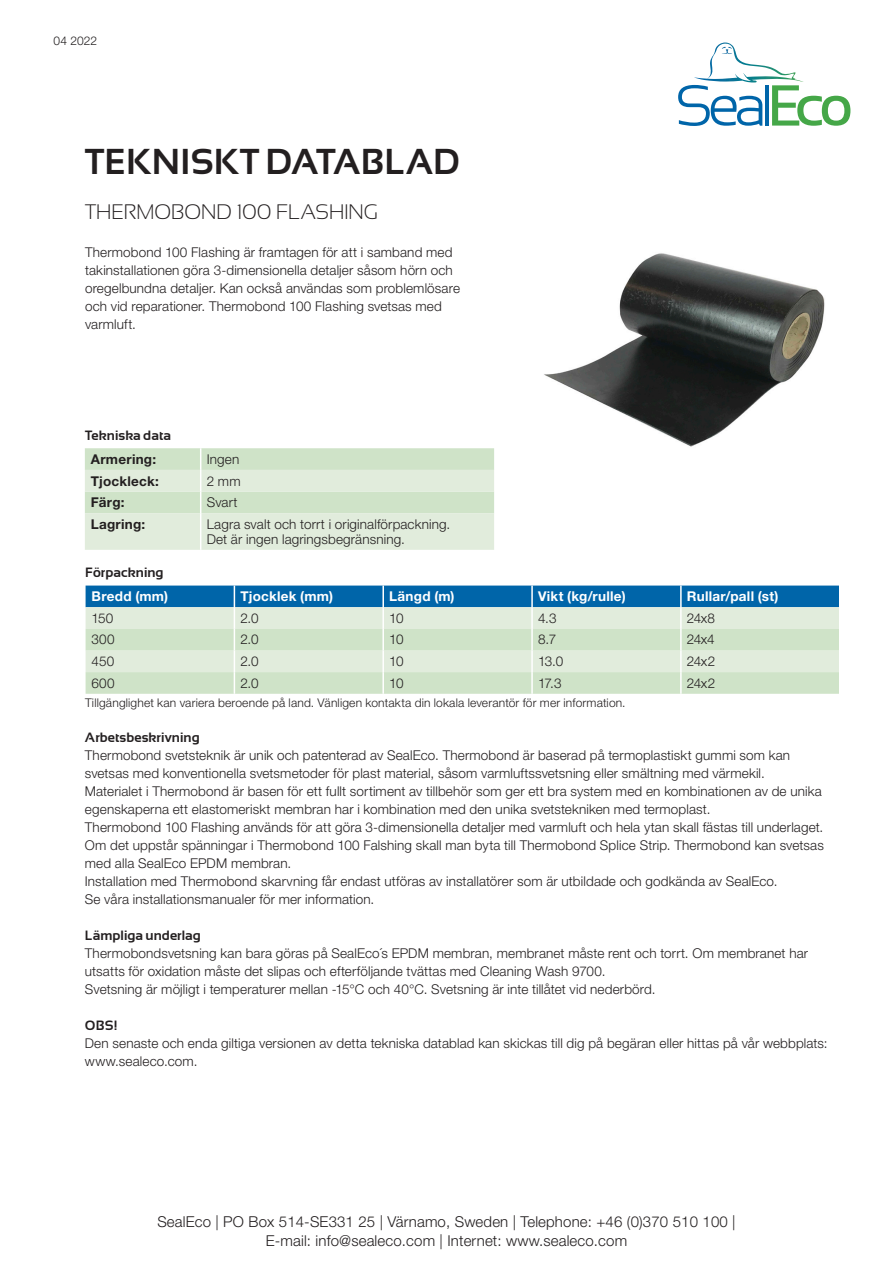
<style>
.page{position:relative;width:893px;height:1263px;background:#fff}
.page>*{position:absolute;margin:0;border:0;box-sizing:border-box;transform-origin:0 0}
.t1{font:700 36px "Sansation";letter-spacing:.005em;color:#231f20}
.t2{font:300 21px "Sansation";letter-spacing:.005em;color:#231f20}
.t3{font:300 15px/19.5px "Helvetica Neue LT Pro";letter-spacing:.01em;color:#231f20;text-align:center}
.t4{font:300 13.5px/18px "Helvetica Neue LT Pro";letter-spacing:.01em;color:#231f20}
.t5{font:700 13.5px "Sansation";letter-spacing:.005em;color:#231f20}
.t6{font:700 13.5px "Helvetica Neue LT Pro";letter-spacing:.02em;color:#fff}
.t7{font:700 13.5px "Helvetica Neue LT Pro";letter-spacing:.02em;color:#231f20}
.t8{font:300 12px "Helvetica Neue LT Pro";letter-spacing:.015em;color:#231f20}
</style>
<div class="page">
<img style="left:544px;top:253px;width:281px;height:194px">
<svg style="left:678px;top:43px;width:172px;height:83px"></svg>
<svg style="left:86px;top:585px;width:753px;height:109px;background:#aececa"></svg>
<hr style="left:382px;top:672px;width:2px;height:22px;background:#fff">
<hr style="left:531px;top:672px;width:2px;height:22px;background:#fff">
<hr style="left:680px;top:672px;width:2px;height:22px;background:#fff">
<svg style="left:85px;top:448px;width:409px;height:102px;background:#d9e8d4"></svg>
<hr style="left:200px;top:513px;width:1px;height:37px;background:#fff">
<p class="t8" style="left:54px;top:34px;width:45px">04 2022</p>
<h1 class="t1" style="left:85px;top:142px;width:377px">TEKNISKT DATABLAD</h1>
<h2 class="t2" style="left:85px;top:200px;width:295px">THERMOBOND 100 FLASHING</h2>
<p class="t4" style="left:85px;top:243px;width:377px">Thermobond 100 Flashing är framtagen för att i samband med takinstallationen göra 3-dimensionella detaljer såsom hörn och oregelbundna detaljer. Kan också användas som problemlösare och vid reparationer. Thermobond 100 Flashing svetsas med varmluft.</p>
<p class="t5" style="left:85px;top:428px;width:88px">Tekniska data</p>
<p class="t7" style="left:91px;top:451px;width:67px">Armering:</p>
<p class="t4" style="left:207px;top:450px;width:34px">Ingen</p>
<p class="t7" style="left:91px;top:472px;width:70px">Tjockleck:</p>
<p class="t4" style="left:207px;top:471px;width:35px">2 mm</p>
<p class="t7" style="left:91px;top:494px;width:35px">Färg:</p>
<p class="t4" style="left:207px;top:493px;width:32px">Svart</p>
<p class="t7" style="left:91px;top:516px;width:56px">Lagring:</p>
<p class="t4" style="left:207px;top:516px;width:245px;line-height:15px">Lagra svalt och torrt i originalförpackning.<br>Det är ingen lagringsbegränsning.</p>
<p class="t5" style="left:85px;top:565px;width:80px">Förpackning</p>
<p class="t6" style="left:92px;top:588px;width:78px">Bredd (mm)</p>
<p class="t6" style="left:240px;top:588px;width:94px">Tjocklek (mm)</p>
<p class="t6" style="left:389px;top:588px;width:67px">Längd (m)</p>
<p class="t6" style="left:538px;top:588px;width:89px">Vikt (kg/rulle)</p>
<p class="t6" style="left:687px;top:588px;width:93px">Rullar/pall (st)</p>
<p class="t4" style="left:92px;top:609px;width:23px">150</p>
<p class="t4" style="left:240px;top:609px;width:20px">2.0</p>
<p class="t4" style="left:389px;top:609px;width:16px">10</p>
<p class="t4" style="left:538px;top:609px;width:20px">4.3</p>
<p class="t4" style="left:687px;top:609px;width:30px">24x8</p>
<p class="t4" style="left:92px;top:630px;width:25px">300</p>
<p class="t4" style="left:240px;top:630px;width:20px">2.0</p>
<p class="t4" style="left:389px;top:630px;width:16px">10</p>
<p class="t4" style="left:538px;top:630px;width:20px">8.7</p>
<p class="t4" style="left:687px;top:630px;width:29px">24x4</p>
<p class="t4" style="left:92px;top:652px;width:24px">450</p>
<p class="t4" style="left:240px;top:652px;width:20px">2.0</p>
<p class="t4" style="left:389px;top:652px;width:16px">10</p>
<p class="t4" style="left:538px;top:652px;width:27px">13.0</p>
<p class="t4" style="left:687px;top:652px;width:30px">24x2</p>
<p class="t4" style="left:92px;top:674px;width:25px">600</p>
<p class="t4" style="left:240px;top:674px;width:20px">2.0</p>
<p class="t4" style="left:389px;top:674px;width:16px">10</p>
<p class="t4" style="left:538px;top:674px;width:25px">17.3</p>
<p class="t4" style="left:687px;top:674px;width:30px">24x2</p>
<p class="t8" style="left:85px;top:695px;width:542px">Tillgänglighet kan variera beroende på land. Vänligen kontakta din lokala leverantör för mer information.</p>
<p class="t5" style="left:85px;top:729px;width:116px">Arbetsbeskrivning</p>
<p class="t4" style="left:85px;top:746px;width:740px">Thermobond svetsteknik är unik och patenterad av SealEco. Thermobond är baserad på termoplastiskt gummi som kan svetsas med konventionella svetsmetoder för plast material, såsom varmluftssvetsning eller smältning med värmekil.<br>Materialet i Thermobond är basen för ett fullt sortiment av tillbehör som ger ett bra system med en kombinationen av de unika egenskaperna ett elastomeriskt membran har i kombination med den unika svetstekniken med termoplast.<br>Thermobond 100 Flashing används för att göra 3-dimensionella detaljer med varmluft och hela ytan skall fästas till underlaget.<br>Om det uppstår spänningar i Thermobond 100 Falshing skall man byta till Thermobond Splice Strip. Thermobond kan svetsas med alla SealEco EPDM membran.<br>Installation med Thermobond skarvning får endast utföras av installatörer som är utbildade och godkända av SealEco.<br>Se våra installationsmanualer för mer information.</p>
<p class="t5" style="left:85px;top:927px;width:118px">Lämpliga underlag</p>
<p class="t4" style="left:85px;top:944px;width:725px">Thermobondsvetsning kan bara göras på SealEco´s EPDM membran, membranet måste rent och torrt. Om membranet har utsatts för oxidation måste det slipas och efterföljande tvättas med Cleaning Wash 9700.<br>Svetsning är möjligt i temperaturer mellan -15°C och 40°C. Svetsning är inte tillåtet vid nederbörd.</p>
<p class="t5" style="left:85px;top:1017px;width:34px">OBS!</p>
<p class="t4" style="left:85px;top:1034px;width:744px">Den senaste och enda giltiga versionen av detta tekniska datablad kan skickas till dig på begäran eller hittas på vår webbplats: www.sealeco.com.</p>
<p class="t3" style="left:157px;top:1211px;width:580px">SealEco | PO Box 514-SE331 25 | Värnamo, Sweden | Telephone: +46 (0)370 510 100 |<br>E-mail: info@sealeco.com | Internet: www.sealeco.com</p>
</div>
